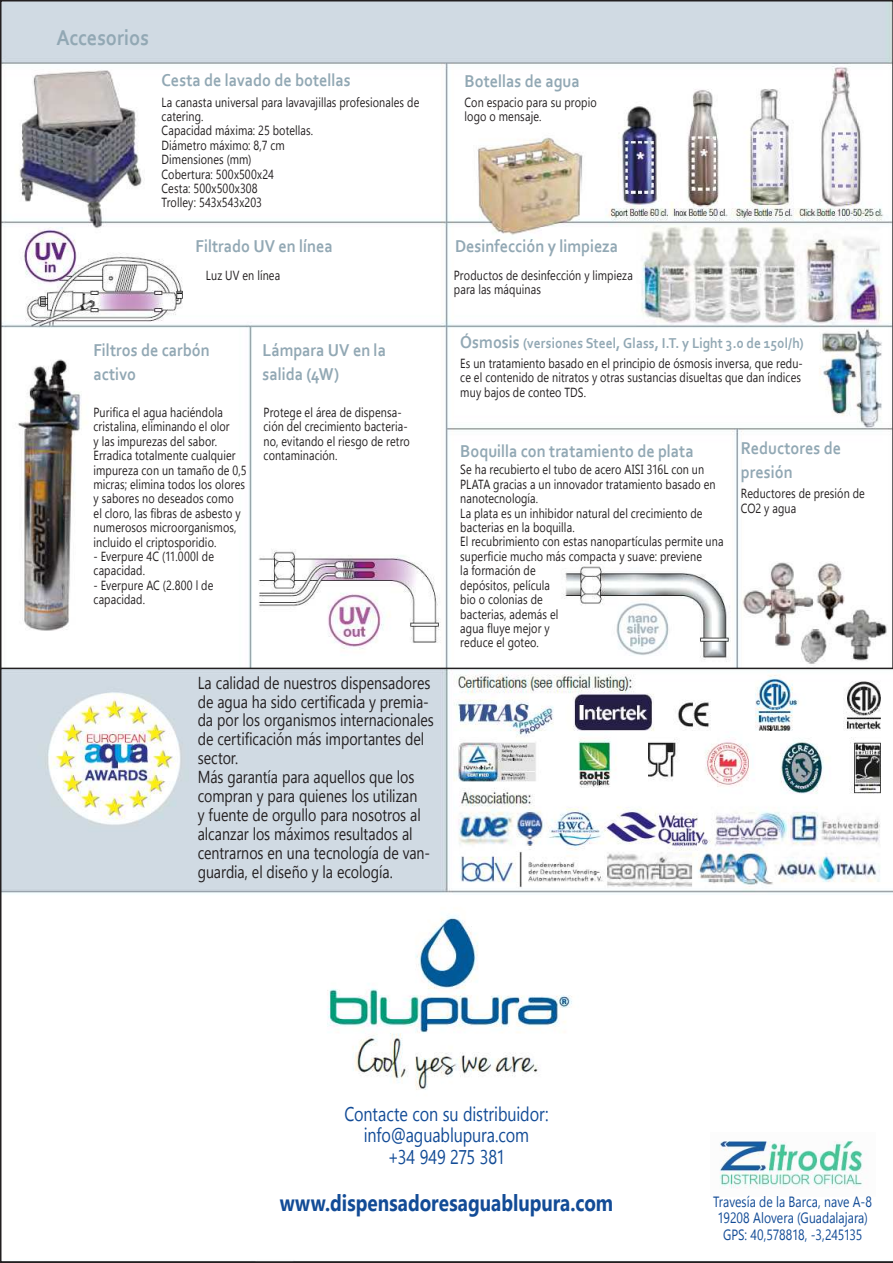
<style>
.page{position:relative;width:893px;height:1263px;background:#fff}
.page>*{position:absolute;margin:0;border:0;box-sizing:border-box;transform-origin:0 0}
.t1{font:700 23.1px "Gadugi";color:#124b96;scale:.82 1}
.t2{font:700 22.5px "Corbel";color:#92a8b4;scale:.9 1}
.t3{font:19.8px/21.6px "Gadugi";letter-spacing:-.005em;color:#124b96;text-align:center;scale:.82 1}
.t4{font:700 18px/24px "Corbel";color:#92a8b4;scale:.9 1}
.t5{font:17.4px/18.9px "Gadugi";letter-spacing:-.005em;color:#231f20;scale:.82 1}
.t6{font:700 15px "Corbel";letter-spacing:.005em;color:#92a8b4;scale:.9 1}
.t7{font:14.85px/16.2px "Gadugi";color:#124b96;text-align:center;scale:.82 1}
.t8{font:13.2px/14.4px "Gadugi";letter-spacing:.01em;color:#231f20;scale:.82 1}
.s1{font-size:18px}
</style>
<div class="page">
<img style="left:3px;top:3px;width:887px;height:664px">
<svg style="left:0;top:668px;width:893px;height:595px"></svg>
<img style="left:710px;top:1132px;width:165px;height:64px">
<h2 class="t2" style="left:56px;top:27px;width:104px">Accesorios</h2>
<h3 class="t4" style="left:162px;top:69px;width:212px">Cesta de lavado de botellas</h3>
<h3 class="t4" style="left:465px;top:70px;width:129px">Botellas de agua</h3>
<p class="t8" style="left:162px;top:96px;width:316px">La canasta universal para lavavajillas profesionales de catering.<br>Capacidad máxima: 25 botellas.<br>Diámetro máximo: 8,7 cm<br>Dimensiones (mm)<br>Cobertura: 500x500x24<br>Cesta: 500x500x308<br>Trolley: 543x543x203</p>
<p class="t8" style="left:465px;top:96px;width:163px">Con espacio para su propio logo o mensaje.</p>
<h3 class="t4" style="left:196px;top:234px;width:154px">Filtrado UV en línea</h3>
<h3 class="t4" style="left:455px;top:234px;width:183px">Desinfección y limpieza</h3>
<p class="t8" style="left:206px;top:269px;width:92px">Luz UV en línea</p>
<p class="t8" style="left:454px;top:269px;width:220px">Productos de desinfección y limpieza para las máquinas</p>
<h3 class="t4" style="left:94px;top:339px;width:131px">Filtros de carbón activo</h3>
<h3 class="t4" style="left:263px;top:339px;width:139px">Lámpara UV en la salida (4W)</h3>
<p class="t6" style="left:460px;top:336px;width:383px"><span class="s1">Ósmosis</span> (versiones Steel, Glass, I.T. y Light 3.0 de 150l/h)</p>
<p class="t8" style="left:460px;top:357px;width:419px">Es un tratamiento basado en el principio de ósmosis inversa, que redu&shy;ce el contenido de nitratos y otras sustancias disueltas que dan índices muy bajos de conteo TDS.</p>
<p class="t8" style="left:94px;top:405px;width:188px">Puriica el agua haciéndola cristalina, eliminando el olor<br>y las impurezas del sabor.<br>Erradica totalmente cualquier impureza con un tamaño de 0,5 micras; elimina todos los olores y sabores no deseados como<br>el cloro, las ibras de asbesto y numerosos microorganismos, incluido el criptosporidio.</p>
<p class="t8" style="left:94px;top:550px;width:148px">- Everpure 4C (11.000l de capacidad.</p>
<p class="t8" style="left:94px;top:579px;width:148px">- Everpure AC (2.800 l de capacidad.</p>
<p class="t8" style="left:264px;top:406px;width:180px">Protege el área de dispensa&shy;ción del crecimiento bacteria&shy;no, evitando el riesgo de retro contaminación.</p>
<p class="t5" style="left:198px;top:675px;width:289px">La calidad de nuestros dispensadores de agua ha sido certiicada y premia&shy;da por los organismos internacionales de certiicación más importantes del sector.<br>Más garantía para aquellos que los compran y para quienes los utilizan<br>y fuente de orgullo para nosotros al alcanzar los máximos resultados al centrarnos en una tecnología de van&shy;guardia, el diseño y la ecología.</p>
<h3 class="t4" style="left:460px;top:440px;width:261px">Boquilla con tratamiento de plata</h3>
<p class="t8" style="left:460px;top:464px;width:322px">Se ha recubierto el tubo de acero AISI 316L con un PLATA gracias a un innovador tratamiento basado en nanotecnología.<br>La plata es un inhibidor natural del crecimiento de bacterias en la boquilla.<br>El recubrimiento con estas nanopartículas permite una supericie mucho más compacta y suave: previene</p>
<p class="t8" style="left:460px;top:565px;width:121px">la formación de depósitos, película bio o colonias de bacterias, además el agua luye mejor y reduce el goteo.</p>
<h3 class="t4" style="left:741px;top:437px;width:113px">Reductores de presión</h3>
<p class="t8" style="left:741px;top:488px;width:153px">Reductores de presión de<br>CO2 y agua</p>
<h3 class="t3" style="left:344px;top:1105px;width:250px">Contacte con su distribuidor: info@aguablupura.com<br>+34 949 275 381</h3>
<h1 class="t1" style="left:280px;top:1194px;width:408px">www.dispensadoresaguablupura.com</h1>
<p class="t7" style="left:713px;top:1195px;width:195px">Travesía de la Barca, nave A-8<br>19208 Alovera (Guadalajara)<br>GPS: 40,578818, -3,245135</p>
</div>
